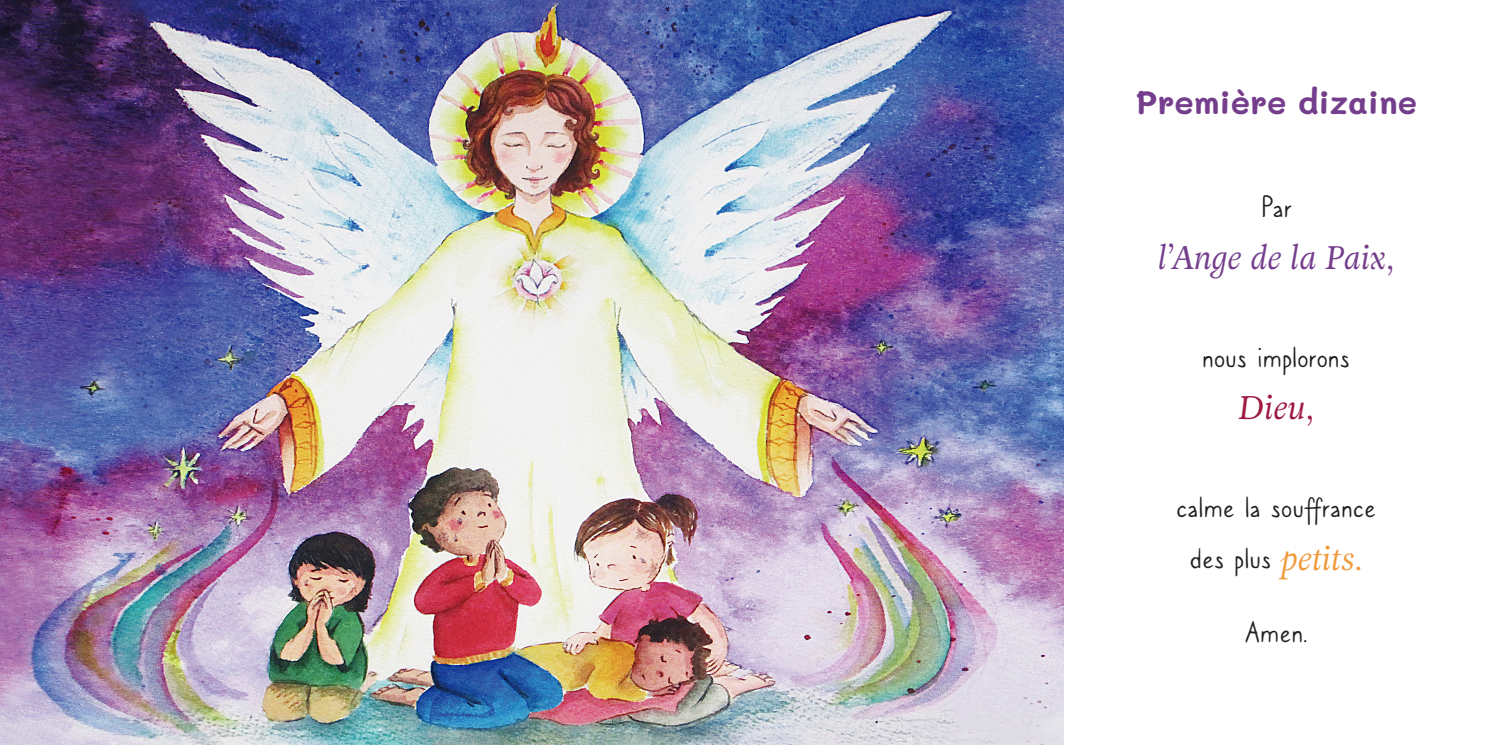
<style>
.page{position:relative;width:1489px;height:745px;background:#fff}
.page>*{position:absolute;margin:0;border:0;box-sizing:border-box;transform-origin:0 0}
.amém_branco{font:32.5px/50px "Caroni";color:#231f20;text-align:center}
.amém_branco-2{font:italic 32.5px/50px "Adriane Text";color:#753e8d;text-align:center}
.titulo_dezenas{font:700 32.5px "Mali";color:#753e8d}
.s1{font-family:"Caroni";font-style:normal;color:#231f20}
.s2{font-family:"Adriane Text";font-style:italic;color:#9e1840}
.s3{font-family:"Adriane Text";font-style:italic;color:#f09a3b}
</style>
<div class="page">
<img style="left:0;top:0;width:1063px;height:744px">
<p class="titulo_dezenas" style="left:1135px;top:84px;width:283px">Première dizaine</p>
<p class="amém_branco-2" style="left:1158px;top:183px;width:237px"><span class="s1">Par<br></span>l’Ange de la Paix,</p>
<p class="amém_branco" style="left:1202px;top:332px;width:150px">nous implorons<br><span class="s2">Dieu,</span></p>
<p class="amém_branco" style="left:1176px;top:482px;width:201px">calme la souffrance des plus <span class="s3">petits.</span></p>
<p class="amém_branco" style="left:1244px;top:607px;width:64px">Amen.</p>
</div>
